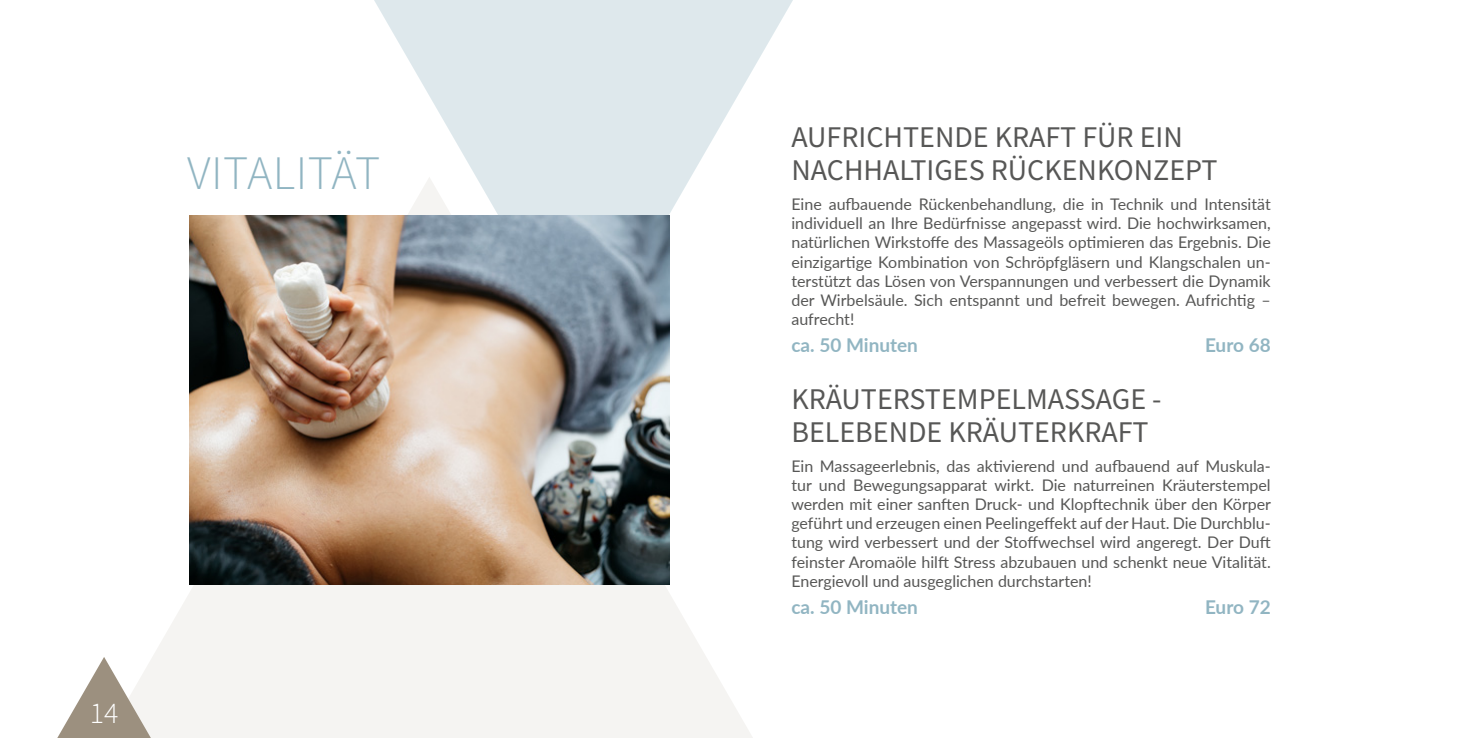
<style>
.page{position:relative;width:1458px;height:738px;background:#fff}
.page>*{position:absolute;margin:0;border:0;box-sizing:border-box;transform-origin:0 0}
.t1{font:300 48px "Source Sans Pro";letter-spacing:.01em;color:#91b5c2}
.t2{font:30px/33px "Source Sans Pro";color:#575756}
.t3{font:300 30px "Source Sans Pro";color:#fff}
.t4{font:700 19px "Lato";color:#91b5c2}
.t5{font:16px/19.2px "Lato";color:#575756;text-align:justify}
</style>
<div class="page">
<svg style="left:153px;top:215px;width:599px;height:522px;fill:#f5f4f2"></svg>
<svg style="left:374px;top:0;width:419px;height:363px;fill:#dee8ec"></svg>
<img style="left:190px;top:215px;width:479px;height:369px">
<svg style="left:58px;top:656px;width:103px;height:81px"></svg>
<h1 class="t1" style="left:187px;top:144px;width:194px">VITALITÄT</h1>
<h2 class="t3" style="left:90px;top:694px;width:30px">14</h2>
<h2 class="t2" style="left:791px;top:120px;width:427px">AUFRICHTENDE KRAFT FÜR EIN<br>NACHHALTIGES RÜCKENKONZEPT</h2>
<p class="t5" style="left:791px;top:194px;width:481px">Eine aufbauende Rückenbehandlung, die in Technik und Intensität individuell an Ihre Bedürfnisse angepasst wird. Die hochwirksamen, natürlichen Wirkstoffe des Massageöls optimieren das Ergebnis. Die einzigartige Kombination von Schröpfgläsern und Klangschalen un&shy;terstützt das Lösen von Verspannungen und verbessert die Dynamik der Wirbelsäule. Sich entspannt und befreit bewegen. Aufrichtig – aufrecht!</p>
<p class="t4" style="left:791px;top:331px;width:128px">ca. 50 Minuten</p>
<p class="t4" style="left:1204px;top:331px;width:67px">Euro 68</p>
<h2 class="t2" style="left:791px;top:381px;width:371px">KRÄUTERSTEMPELMASSAGE -<br>BELEBENDE KRÄUTERKRAFT</h2>
<p class="t5" style="left:791px;top:455px;width:481px">Ein Massageerlebnis, das aktivierend und aufbauend auf Muskula&shy;tur und Bewegungsapparat wirkt. Die naturreinen Kräuterstempel werden mit einer sanften Druck- und Klopftechnik über den Körper geführt und erzeugen einen Peelingeffekt auf der Haut. Die Durchblu&shy;tung wird verbessert und der Stoffwechsel wird angeregt. Der Duft feinster Aromaöle hilft Stress abzubauen und schenkt neue Vitalität.<br>Energievoll und ausgeglichen durchstarten!</p>
<p class="t4" style="left:791px;top:592px;width:128px">ca. 50 Minuten</p>
<p class="t4" style="left:1204px;top:592px;width:67px">Euro 72</p>
</div>
